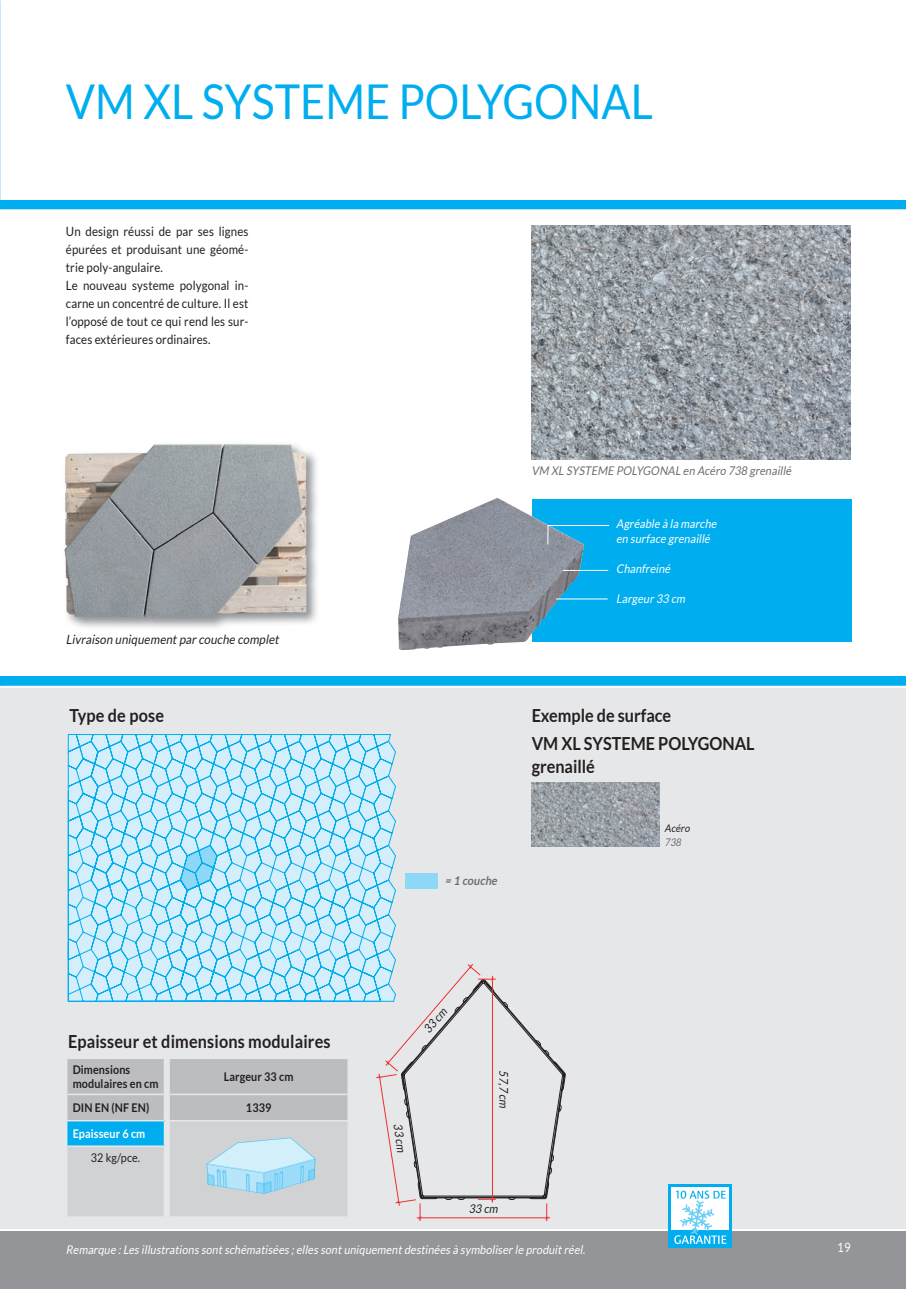
<style>
.page{position:relative;width:906px;height:1289px;background:#fff}
.page>*{position:absolute;margin:0;border:0;box-sizing:border-box;transform-origin:0 0}
.t1{font:48px "Lato";color:#00aeef;scale:.9 1}
.t2{font:700 18px/28.5px "Lato";color:#231f20;scale:.9 1}
.t3{font:12.75px/18px "Lato";letter-spacing:.01em;color:#231f20;scale:.9 1}
.t4{font:italic 12.75px "Lato";color:#231f20;scale:.9 1}
.t5{font:12.75px "Lato";color:#fff;scale:.9 1}
.t6{font:italic 12px/15px "Lato";color:#fff;scale:.9 1}
.t7{font:700 12px/14.4px "Lato";letter-spacing:.01em;color:#231f20;scale:.9 1}
.t8{font:italic 12px "Lato";color:#6c6d70;scale:.9 1}
.t9{font:italic 12px "Lato";color:#231f20;scale:.9 1}
.t10{font:700 12px "Lato";letter-spacing:.01em;color:#fff;scale:.9 1}
.t11{font:12px "Lato";letter-spacing:.01em;color:#231f20;scale:.9 1}
.t12{font:italic 700 12px "Lato";color:#6c6d70;scale:.9 1}
.t13{font:italic 10.5px "Lato";color:#231f20;scale:.9 1}
.t14{font:italic 10.5px "Lato";color:#6c6d70;scale:.9 1}
</style>
<div class="page">
<div style="left:0;top:201px;width:906px;height:9px;background:#00aeef"></div>
<div style="left:0;top:1230px;width:906px;height:58px;background:#939598"></div>
<div style="left:532px;top:499px;width:319px;height:143px;background:#00aeef"></div>
<img style="left:398px;top:498px;width:186px;height:152px">
<img style="left:531px;top:225px;width:319px;height:234px">
<div style="left:0;top:687px;width:905px;height:542px;background:#e6e7e9"></div>
<div style="left:0;top:676px;width:906px;height:9px;background:#00aeef"></div>
<svg style="left:547px;top:524px;width:63px;height:21px"></svg>
<hr style="left:556px;top:598px;width:52px;height:1px;background:#fff">
<img style="left:68px;top:452px;width:249px;height:176px">
<img style="left:64px;top:444px;width:242px;height:173px">
<hr style="left:563px;top:570px;width:45px;height:1px;background:#fff">
<svg style="left:68px;top:734px;width:328px;height:267px;background:#aee3f8"></svg>
<hr style="left:0;top:209px;width:906px;height:2px;background:#fff">
<svg style="left:376px;top:963px;width:190px;height:257px"></svg>
<div style="left:406px;top:873px;width:32px;height:15px;background:#8dd7f7"></div>
<svg style="left:67px;top:1059px;width:281px;height:157px;background:#bccbd2"></svg>
<div style="left:668px;top:1184px;width:64px;height:63px;background:#00aeef"></div>
<div style="left:671px;top:1187px;width:58px;height:57px;background:#fff"></div>
<div style="left:668px;top:1230px;width:64px;height:17px;background:#00aeef"></div>
<svg style="left:674px;top:1190px;width:52px;height:53px"></svg>
<img style="left:531px;top:782px;width:128px;height:64px">
<h1 class="t1" style="left:66px;top:75px;width:654px">VM XL SYSTEME POLYGONAL</h1>
<p class="t3" style="left:66px;top:222px;width:204px">Un design réussi de par ses lignes épurées et produisant une géomé&shy;trie poly-angulaire.<br>Le nouveau systeme polygonal in&shy;carne un concentré de culture. Il est l’opposé de tout ce qui rend les sur&shy;faces extérieures ordinaires.</p>
<p class="t4" style="left:66px;top:632px;width:241px">Livraison uniquement par couche complet</p>
<h2 class="t2" style="left:69px;top:700px;width:107px">Type de pose</h2>
<p class="t8" style="left:531px;top:464px;width:293px">VM XL SYSTEME POLYGONAL en Acéro 738 grenaillé</p>
<p class="t6" style="left:616px;top:516px;width:115px">Agréable à la marche en surface grenaillé</p>
<p class="t6" style="left:616px;top:561px;width:64px">Chanfreiné</p>
<p class="t6" style="left:616px;top:591px;width:81px">Largeur 33 cm</p>
<p class="t12" style="left:445px;top:873px;width:62px">= 1 couche</p>
<h2 class="t2" style="left:531px;top:700px;width:249px">Exemple de surface<br>VM XL SYSTEME POLYGONAL</h2>
<h2 class="t2" style="left:531px;top:751px;width:72px">grenaillé</h2>
<p class="t13" style="left:664px;top:822px;width:32px">Acéro</p>
<p class="t14" style="left:664px;top:836px;width:22px">738</p>
<h2 class="t2" style="left:68px;top:1026px;width:293px">Epaisseur et dimensions modulaires</h2>
<p class="t7" style="left:73px;top:1062px;width:97px">Dimensions modulaires en cm</p>
<p class="t7" style="left:224px;top:1069px;width:79px">Largeur 33 cm</p>
<p class="t7" style="left:73px;top:1100px;width:87px">DIN EN (NF EN)</p>
<p class="t7" style="left:246px;top:1100px;width:30px">1339</p>
<p class="t10" style="left:73px;top:1126px;width:82px">Epaisseur 6 cm</p>
<p class="t11" style="left:91px;top:1150px;width:56px">32 kg/pce.</p>
<p class="t9" style="left:421px;top:1026px;width:34px;rotate:-50deg">33 cm</p>
<p class="t9" style="left:404px;top:1122px;width:34px;rotate:82deg">33 cm</p>
<p class="t9" style="left:510px;top:1070px;width:46px;rotate:90deg">57,7 cm</p>
<p class="t9" style="left:469px;top:1201px;width:36px">33 cm</p>
<p class="t6" style="left:66px;top:1241px;width:581px">Remarque :Les illustrations sont schématisées ;elles sont uniquement destinées à symboliser le produit réel.</p>
<p class="t5" style="left:837px;top:1240px;width:16px">19</p>
</div>
